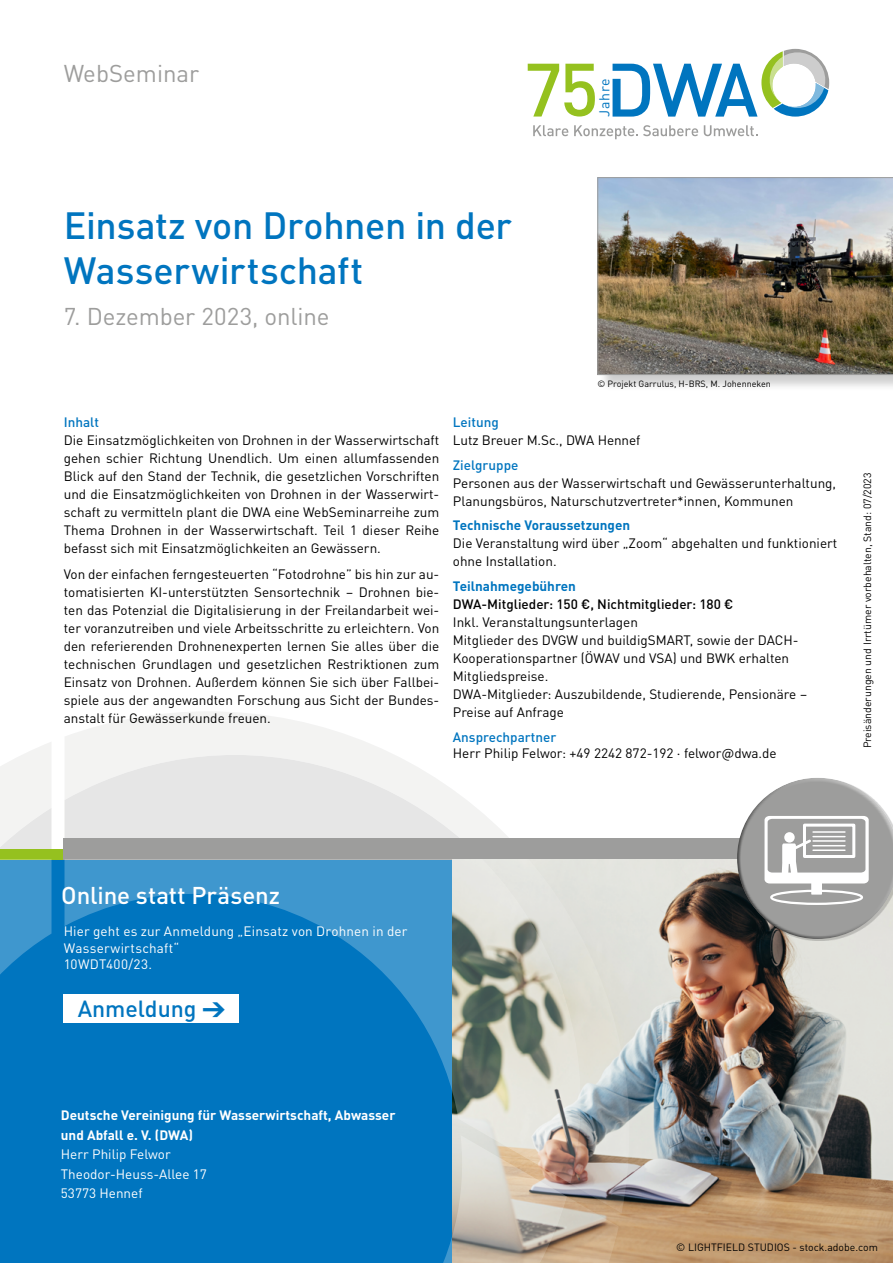
<style>
.page{position:relative;width:893px;height:1263px;background:#fff}
.page>*{position:absolute;margin:0;border:0;box-sizing:border-box;transform-origin:0 0}
.Merkblatt{font:500 37.5px/45px "DINOT";letter-spacing:-.005em;color:#0075bf}
.Merkblatt-2{font:24px "DINOT";color:#9d9d9c}
.t1{font:500 24px "DINOT";color:#fff}
.Pause{font:500 23.1px "DINOT";color:#0075bf}
.t2{font:14.1px "DINOT";letter-spacing:.05em;color:#0075bf}
.Fließtext{font:13.5px/18px "DINOT";color:#000}
.Anmeldesatz{font:13.5px/19.5px "DINOT";letter-spacing:.005em;color:#fff}
.t3{font:700 13.5px/19.5px "DINOT";color:#fff}
.Fließtext-2{font:700 13.5px "DINOT";color:#0075bf}
.Fließtext-3{font:500 13.5px "DINOT";color:#000}
.Bibl__Daten_fett{font:500 13.5px "DINOT";color:#0075bf}
.Fließtext-4{font:10.5px "DINOT";color:#000}
.Bildunterschrift{font:10.5px "DINOT";color:#000}
.Termine_Tabs{font:9px "DINOT";color:#000}
</style>
<div class="page">
<svg style="left:0;top:742px;width:52px;height:107px"></svg>
<svg style="left:65px;top:712px;width:523px;height:127px"></svg>
<div style="left:0;top:849px;width:64px;height:11px;background:#95c11f"></div>
<div style="left:64px;top:839px;width:829px;height:21px;background:#9d9d9c"></div>
<img style="left:619px;top:860px;width:274px;height:403px">
<div style="left:773px;top:773px;width:120px;height:154px;background:#fff;opacity:.5"></div>
<div style="left:733px;top:784px;width:144px;height:157px;background:#000;opacity:.5"></div>
<div style="left:598px;top:178px;width:295px;height:214px;background:#000;opacity:.2"></div>
<img style="left:597px;top:177px;width:296px;height:198px">
<svg style="left:613px;top:49px;width:216px;height:68px"></svg>
<svg style="left:528px;top:64px;width:67px;height:53px"></svg>
<svg style="left:533px;top:125px;width:35px;height:11px"></svg>
<svg style="left:574px;top:125px;width:124px;height:14px"></svg>
<svg style="left:704px;top:125px;width:54px;height:11px"></svg>
<svg style="left:0;top:860px;width:619px;height:403px;background:#4190bf"></svg>
<p class="Merkblatt-2" style="left:64px;top:55px;width:137px">WebSeminar</p>
<p class="t2" style="left:594px;top:117px;width:40px;rotate:-90deg">Jahre</p>
<p class="Merkblatt" style="left:64px;top:201px;width:450px">Einsatz von Drohnen in der<br>Wasserwirtschaft</p>
<p class="Merkblatt-2" style="left:64px;top:298px;width:267px">7. Dezember 2023, online</p>
<p class="Termine_Tabs" style="left:597px;top:377px;width:175px">© Projekt Garrulus, H-BRS, M. Johenneken</p>
<p class="Bibl__Daten_fett" style="left:64px;top:411px;width:37px">Inhalt</p>
<p class="Fließtext" style="left:64px;top:430px;width:377px;text-align:justify">Die Einsatzmöglichkeiten von Drohnen in der Wasserwirtschaft gehen schier Richtung Unendlich. Um einen allumfassenden Blick auf den Stand der Technik, die gesetzlichen Vorschriften und die Einsatzmöglichkeiten von Drohnen in der Wasserwirt&shy;schaft zu vermitteln plant die DWA eine WebSeminarreihe zum Thema Drohnen in der Wasserwirtschaft. Teil 1 dieser Reihe befasst sich mit Einsatzmöglichkeiten an Gewässern.</p>
<p class="Fließtext" style="left:64px;top:565px;width:377px;text-align:justify">Von der einfachen ferngesteuerten “Fotodrohne” bis hin zur au&shy;tomatisierten KI-unterstützten Sensortechnik – Drohnen bie&shy;ten das Potenzial die Digitalisierung in der Freilandarbeit wei&shy;ter voranzutreiben und viele Arbeitsschritte zu erleichtern. Von den referierenden Drohnenexperten lernen Sie alles über die technischen Grundlagen und gesetzlichen Restriktionen zum Einsatz von Drohnen. Außerdem können Sie sich über Fallbei&shy;spiele aus der angewandten Forschung aus Sicht der Bundes&shy;anstalt für Gewässerkunde freuen.</p>
<p class="Bibl__Daten_fett" style="left:453px;top:411px;width:47px">Leitung</p>
<p class="Fließtext" style="left:453px;top:430px;width:189px">Lutz Breuer M.Sc., DWA Hennef</p>
<p class="Bibl__Daten_fett" style="left:453px;top:454px;width:67px">Zielgruppe</p>
<p class="Fließtext" style="left:453px;top:473px;width:385px">Personen aus der Wasserwirtschaft und Gewässerunterhaltung,<br>Planungsbüros, Naturschutzvertreter*innen, Kommunen</p>
<p class="Fließtext-2" style="left:453px;top:515px;width:179px">Technische Voraussetzungen</p>
<p class="Fließtext" style="left:453px;top:533px;width:386px">Die Veranstaltung wird über „Zoom“ abgehalten und funktioniert ohne Installation.</p>
<p class="Fließtext-2" style="left:453px;top:575px;width:125px">Teilnahmegebühren</p>
<p class="Fließtext-3" style="left:453px;top:594px;width:282px">DWA-Mitglieder: 150 €, Nichtmitglieder: 180 €</p>
<p class="Fließtext" style="left:453px;top:612px;width:356px">Inkl. Veranstaltungsunterlagen<br>Mitglieder des DVGW und buildigSMART, sowie der DACH-Kooperationspartner (ÖWAV und VSA) und BWK erhalten Mitgliedspreise.<br>DWA-Mitglieder: Auszubildende, Studierende, Pensionäre – Preise auf Anfrage</p>
<p class="Bibl__Daten_fett" style="left:453px;top:726px;width:105px">Ansprechpartner</p>
<p class="Fließtext" style="left:453px;top:743px;width:325px">Herr Philip Felwor: +49 2242 872-192 · felwor@dwa.de</p>
<p class="Fließtext-4" style="left:859px;top:748px;width:277px;rotate:-90deg">Preisänderungen und Irrtümer vorbehalten, Stand: 07/2023</p>
<p class="t1" style="left:61px;top:876px;width:220px">Online statt Präsenz</p>
<p class="Anmeldesatz" style="left:64px;top:922px;width:345px;line-height:16.2px">Hier geht es zur Anmeldung „Einsatz von Drohnen in der<br>Wasserwirtschaft“<br>10WDT400/23.</p>
<p class="Pause" style="left:78px;top:991px;width:120px">Anmeldung</p>
<p class="t3" style="left:61px;top:1105px;width:336px">Deutsche Vereinigung für Wasserwirtschaft, Abwasser und Abfall e. V. (DWA)</p>
<p class="Anmeldesatz" style="left:61px;top:1144px;width:148px">Herr Philip Felwor<br>Theodor-Heuss-Allee 17<br>53773 Hennef</p>
<p class="Bildunterschrift" style="left:676px;top:1239px;width:203px">© LIGHTFIELD STUDIOS - stock.adobe.com</p>
</div>
